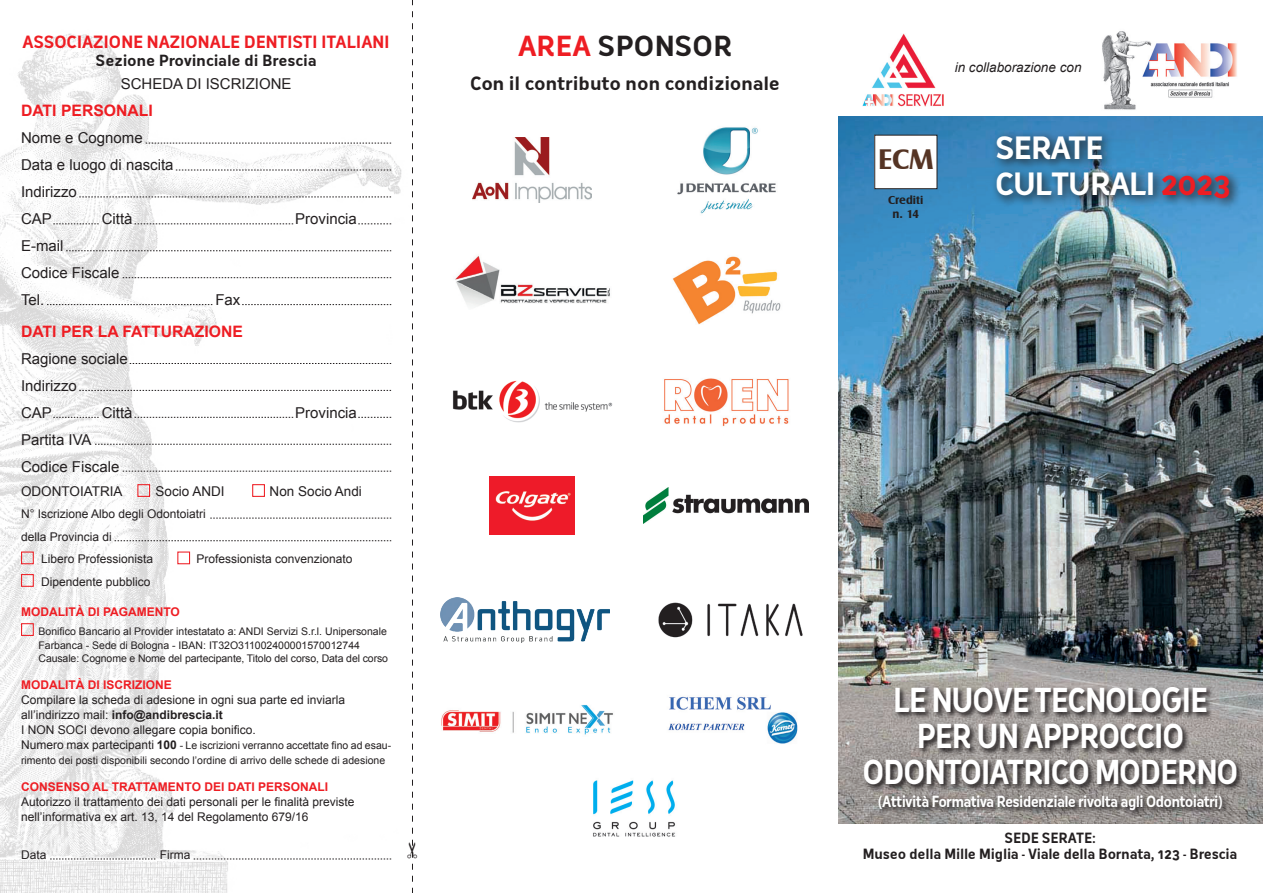
<style>
.page{position:relative;width:1263px;height:893px;background:#fff}
.page>*{position:absolute;margin:0;border:0;box-sizing:border-box;transform-origin:0 0}
.t1{font:700 32.25px/36px "Oceania";letter-spacing:-.04em;color:#fff;text-align:center;scale:.9 1}
.t2{font:700 30px/36px "Oceania";letter-spacing:-.04em;color:#fff}
.t3{font:700 29.25px "Castle T";color:#553424}
.t4{font:700 27px "Oceania";color:#231f20}
.t5{font:700 18px "Oceania";letter-spacing:-.02em;color:#231f20}
.t6{font:700 16.5px "Oceania";letter-spacing:-.01em;color:#ee1d23}
.t7{font:700 15.75px "Arial";color:#ee1d23}
.t8{font:15px/27px "Arial";color:#231f20}
.t9{font:700 15px "Oceania";letter-spacing:-.055em;color:#fff;scale:.9 1}
.t10{font:700 15px "Oceania";letter-spacing:-.02em;color:#231f20}
.t11{font:700 13.8px/16.2px "Oceania";letter-spacing:-.015em;color:#231f20;text-align:center;scale:.96 1}
.t12{font:13.5px "Arial";color:#231f20}
.t13{font:italic 13.5px "Arial";color:#231f20}
.t14{font:12px/15px "Arial";color:#231f20}
.t15{font:700 12px "Arial";color:#ee1d23}
.t16{font:700 12px/14.4px "Castle T";color:#231f20;text-align:center}
.t17{font:10.5px/13.5px "Arial";color:#231f20}
.s1{font-weight:700}
.s2{font-size:12px}
.s3{font-weight:700;font-size:12px}
.s4{color:#ee1d23}
</style>
<div class="page">
<img style="left:1102px;top:31px;width:135px;height:79px">
<img style="left:838px;top:117px;width:425px;height:706px">
<div style="left:875px;top:135px;width:62px;height:54px;background:#fff"></div>
<div style="left:874px;top:135px;width:63px;height:54px;border:1px solid #231f20"></div>
<svg style="left:863px;top:686px;width:380px;height:131px;background:#807b79"></svg>
<svg style="left:991px;top:130px;width:250px;height:80px;background:#3b79a5"></svg>
<img style="left:0;top:33px;width:402px;height:860px">
<svg style="left:146px;top:143px;width:245px;height:1px"></svg>
<svg style="left:176px;top:170px;width:215px;height:1px"></svg>
<svg style="left:130px;top:363px;width:261px;height:1px"></svg>
<svg style="left:79px;top:197px;width:312px;height:1px"></svg>
<svg style="left:79px;top:390px;width:312px;height:1px"></svg>
<svg style="left:358px;top:223px;width:33px;height:1px"></svg>
<svg style="left:358px;top:417px;width:33px;height:1px"></svg>
<svg style="left:135px;top:223px;width:158px;height:1px"></svg>
<svg style="left:135px;top:417px;width:158px;height:1px"></svg>
<svg style="left:53px;top:223px;width:46px;height:1px"></svg>
<svg style="left:53px;top:417px;width:46px;height:1px"></svg>
<svg style="left:66px;top:250px;width:325px;height:1px"></svg>
<svg style="left:95px;top:444px;width:296px;height:1px"></svg>
<svg style="left:123px;top:277px;width:268px;height:1px"></svg>
<svg style="left:123px;top:471px;width:268px;height:1px"></svg>
<svg style="left:242px;top:304px;width:149px;height:1px"></svg>
<svg style="left:47px;top:304px;width:165px;height:1px"></svg>
<div style="left:137px;top:484px;width:13px;height:13px;border:1px solid #ee1d23"></div>
<div style="left:252px;top:484px;width:13px;height:13px;border:1px solid #ee1d23"></div>
<div style="left:21px;top:551px;width:13px;height:13px;border:1px solid #ee1d23"></div>
<div style="left:177px;top:551px;width:13px;height:13px;border:1px solid #ee1d23"></div>
<div style="left:21px;top:574px;width:13px;height:13px;border:1px solid #ee1d23"></div>
<div style="left:21px;top:623px;width:13px;height:13px;border:1px solid #ee1d23"></div>
<svg style="left:50px;top:859px;width:105px;height:1px"></svg>
<svg style="left:194px;top:859px;width:197px;height:1px"></svg>
<svg style="left:210px;top:518px;width:181px;height:1px"></svg>
<svg style="left:115px;top:540px;width:276px;height:1px"></svg>
<img style="left:490px;top:476px;width:85px;height:59px">
<img style="left:668px;top:696px;width:130px;height:48px">
<img style="left:473px;top:137px;width:119px;height:65px">
<img style="left:453px;top:380px;width:160px;height:43px">
<img style="left:863px;top:33px;width:80px;height:74px">
<img style="left:455px;top:256px;width:155px;height:50px">
<img style="left:677px;top:127px;width:99px;height:87px">
<img style="left:643px;top:487px;width:166px;height:36px">
<img style="left:664px;top:378px;width:125px;height:49px">
<img style="left:440px;top:597px;width:169px;height:46px">
<img style="left:441px;top:705px;width:172px;height:30px">
<img style="left:658px;top:602px;width:145px;height:36px">
<img style="left:593px;top:780px;width:82px;height:57px">
<img style="left:672px;top:256px;width:109px;height:69px">
<svg style="left:412px;top:0;width:1px;height:893px"></svg>
<h3 class="t6" style="left:23px;top:32px;width:368px">ASSOCIAZIONE NAZIONALE DENTISTI ITALIANI</h3>
<p class="t10" style="left:96px;top:52px;width:223px">Sezione Provinciale di Brescia</p>
<p class="t8" style="left:121px;top:71px;width:172px">SCHEDA DI ISCRIZIONE</p>
<h3 class="t7" style="left:21px;top:100px;width:133px">DATI PERSONALI</h3>
<p class="t8" style="left:21px;top:125px;width:154px">Nome e Cognome<br>Data e luogo di nascita<br>Indirizzo<br>CAP</p>
<p class="t8" style="left:102px;top:206px;width:32px">Città</p>
<p class="t8" style="left:295px;top:206px;width:63px">Provincia</p>
<p class="t8" style="left:21px;top:233px;width:100px">E-mail<br>Codice Fiscale<br>Tel.</p>
<p class="t8" style="left:215px;top:287px;width:27px">Fax</p>
<h3 class="t7" style="left:21px;top:321px;width:223px">DATI PER LA FATTURAZIONE</h3>
<p class="t8" style="left:21px;top:345px;width:108px">Ragione sociale<br>Indirizzo<br>CAP</p>
<p class="t8" style="left:102px;top:399px;width:32px">Città</p>
<p class="t8" style="left:295px;top:399px;width:63px">Provincia</p>
<p class="t8" style="left:21px;top:426px;width:100px">Partita IVA<br>Codice Fiscale</p>
<p class="t12" style="left:21px;top:482px;width:103px">ODONTOIATRIA</p>
<p class="t12" style="left:156px;top:482px;width:71px">Socio ANDI</p>
<p class="t12" style="left:270px;top:482px;width:94px">Non Socio Andi</p>
<p class="t14" style="left:21px;top:507px;width:186px">N° Iscrizione Albo degli Odontoiatri</p>
<p class="t14" style="left:21px;top:529px;width:92px">della Provincia di</p>
<p class="t14" style="left:41px;top:552px;width:114px">Libero Professionista</p>
<p class="t14" style="left:196px;top:552px;width:158px">Professionista convenzionato</p>
<p class="t14" style="left:41px;top:574px;width:111px">Dipendente pubblico</p>
<p class="t15" style="left:21px;top:604px;width:160px">MODALITÀ DI PAGAMENTO</p>
<p class="t17" style="left:39px;top:625px;width:351px">Bonifico Bancario al Provider intestatato a: ANDI Servizi S.r.l. Unipersonale<br>Farbanca - Sede di Bologna - IBAN: IT32O311002400001570012744<br>Causale: Cognome e Nome del partecipante, Titolo del corso, Data del corso</p>
<p class="t15" style="left:21px;top:677px;width:152px">MODALITÀ DI ISCRIZIONE</p>
<p class="t14" style="left:21px;top:693px;width:326px">Compilare la scheda di adesione in ogni sua parte ed inviarla all’indirizzo mail: <span class="s1">info@andibrescia.it<br></span>I NON SOCI devono allegare copia bonifico.</p>
<p class="t17" style="left:21px;top:738px;width:372px;line-height:15px"><span class="s2">Numero max partecipanti</span> <span class="s3">100</span> - Le iscrizioni verranno accettate fino ad esau&shy;rimento dei posti disponibili secondo l’ordine di arrivo delle schede di adesione</p>
<p class="t15" style="left:21px;top:779px;width:309px">CONSENSO AL TRATTAMENTO DEI DATI PERSONALI</p>
<p class="t14" style="left:21px;top:795px;width:335px">Autorizzo il trattamento dei dati personali per le finalità previste nell’informativa ex art. 13, 14 del Regolamento 679/16</p>
<p class="t14" style="left:21px;top:847px;width:27px">Data</p>
<p class="t14" style="left:160px;top:847px;width:32px">Firma</p>
<h3 class="t4" style="left:518px;top:30px;width:215px"><span class="s4">AREA</span> SPONSOR</h3>
<h3 class="t5" style="left:470px;top:73px;width:311px">Con il contributo non condizionale</h3>
<p class="t13" style="left:955px;top:59px;width:128px">in collaborazione con</p>
<h3 class="t3" style="left:878px;top:143px;width:57px">ECM</h3>
<p class="t16" style="left:888px;top:193px;width:37px">Crediti n. 14</p>
<h2 class="t2" style="left:995px;top:130px;width:238px">SERATE<br>CULTURALI <span class="s4">2023</span></h2>
<h1 class="t1" style="left:862px;top:682px;width:419px">LE NUOVE TECNOLOGIE<br>PER UN APPROCCIO<br>ODONTOIATRICO MODERNO</h1>
<p class="t9" style="left:878px;top:792px;width:385px">(Attività Formativa Residenziale rivolta agli Odontoiatri)</p>
<p class="t11" style="left:863px;top:830px;width:391px">SEDE SERATE:<br>Museo della Mille Miglia - Viale della Bornata, 123 - Brescia</p>
</div>
